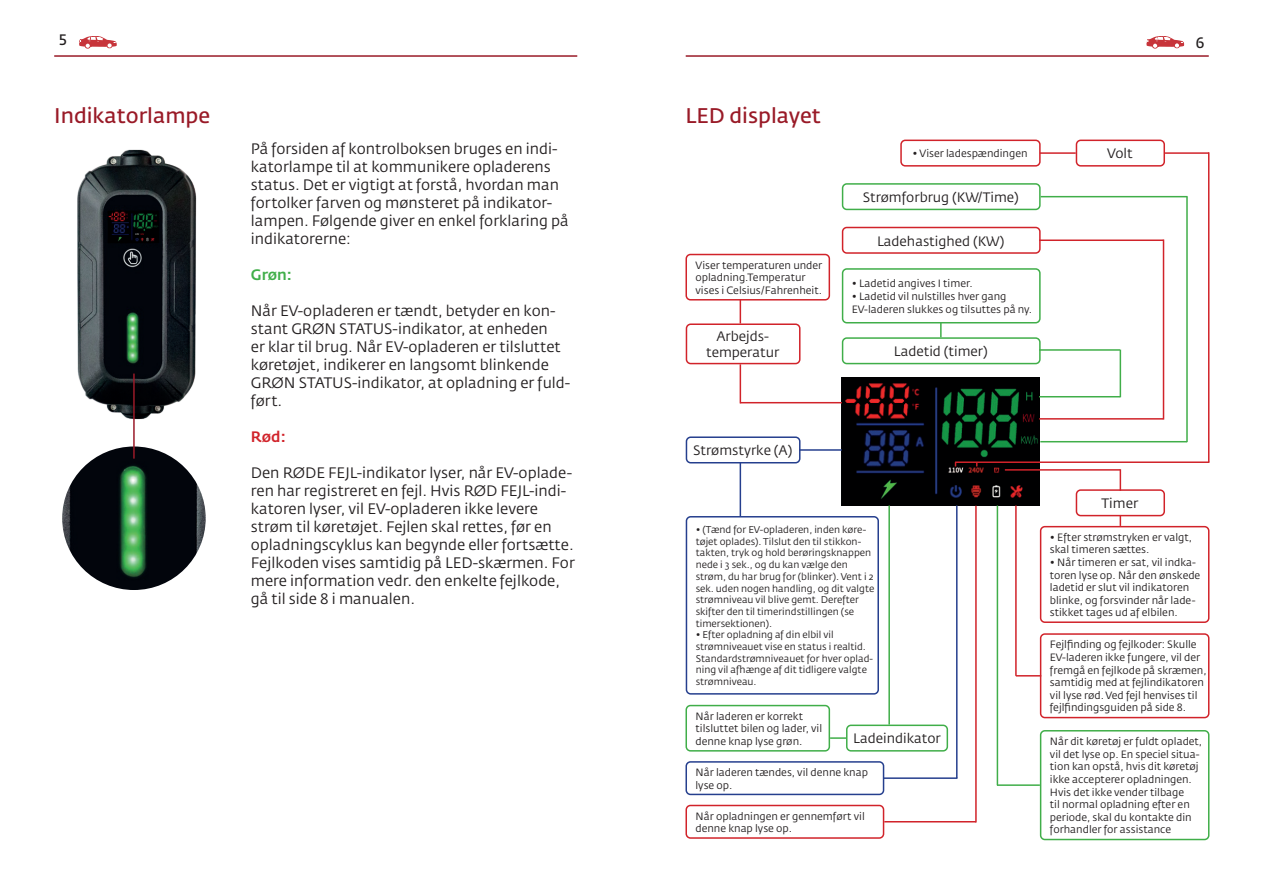
<style>
.page{position:relative;width:1263px;height:893px;background:#fff}
.page>*{position:absolute;margin:0;border:0;box-sizing:border-box;transform-origin:0 0}
.t1{font:21px "Fedra Sans Std";color:#991a27}
.t2{font:15px/18px "Fedra Sans Std";color:#231f20}
.t3{font:500 15px "Fedra Sans Std";color:#40ae49}
.t4{font:500 15px "Fedra Sans Std";color:#d1232a}
.t5{font:15px "Fedra Sans Std";color:#231f20}
.t6{font:13.5px/16.2px "Fedra Sans Std";color:#231f20;text-align:center}
.t7{font:10.5px/12.6px "Fedra Sans Std";color:#231f20}
.t8{font:9.75px/11.7px "Fedra Sans Std";color:#231f20}
</style>
<div class="page">
<hr style="left:54px;top:55px;width:523px;height:2px;background:#991a27">
<hr style="left:686px;top:55px;width:523px;height:2px;background:#991a27">
<svg style="left:79px;top:36px;width:38px;height:13px"></svg>
<svg style="left:1146px;top:36px;width:38px;height:13px"></svg>
<img style="left:77px;top:149px;width:120px;height:271px">
<img style="left:62px;top:446px;width:144px;height:144px;border-radius:72px">
<hr style="left:133px;top:374px;width:2px;height:85px;background:#991a28">
<img style="left:842px;top:378px;width:198px;height:127px">
<div style="left:900px;top:140px;width:141px;height:27px;border:2px solid #d1232a;border-radius:4px"></div>
<div style="left:1076px;top:140px;width:89px;height:27px;border:2px solid #d1232a;border-radius:4px"></div>
<div style="left:1076px;top:489px;width:89px;height:27px;border:2px solid #d1232a;border-radius:4px"></div>
<div style="left:842px;top:268px;width:199px;height:55px;border:2px solid #40ae49;border-radius:4px"></div>
<div style="left:685px;top:805px;width:199px;height:34px;border:2px solid #d1232a;border-radius:4px"></div>
<div style="left:685px;top:761px;width:199px;height:34px;border:2px solid #253f8e;border-radius:4px"></div>
<div style="left:685px;top:705px;width:145px;height:47px;border:2px solid #40ae49;border-radius:4px"></div>
<div style="left:685px;top:254px;width:145px;height:47px;border:2px solid #d1232a;border-radius:4px"></div>
<div style="left:1040px;top:526px;width:169px;height:97px;border:2px solid #d1232a;border-radius:4px"></div>
<div style="left:686px;top:516px;width:193px;height:179px;border:2px solid #253f8e;border-radius:4px"></div>
<div style="left:1040px;top:633px;width:169px;height:85px;border:2px solid #d1232a;border-radius:4px"></div>
<div style="left:1040px;top:730px;width:169px;height:110px;border:2px solid #40ae49;border-radius:4px"></div>
<div style="left:842px;top:183px;width:199px;height:27px;border:2px solid #40ae49;border-radius:4px"></div>
<div style="left:842px;top:337px;width:199px;height:27px;border:2px solid #40ae49;border-radius:4px"></div>
<div style="left:846px;top:725px;width:102px;height:27px;border:2px solid #40ae49;border-radius:4px"></div>
<div style="left:686px;top:436px;width:114px;height:27px;border:2px solid #253f8e;border-radius:4px"></div>
<div style="left:686px;top:323px;width:114px;height:41px;border:2px solid #d1232a;border-radius:4px"></div>
<div style="left:842px;top:227px;width:199px;height:27px;border:2px solid #d1232a;border-radius:4px"></div>
<hr style="left:1040px;top:152px;width:36px;height:2px;background:#d1232a">
<hr style="left:1165px;top:152px;width:44px;height:2px;background:#d1232a">
<hr style="left:955px;top:461px;width:254px;height:2px;background:#d1232a">
<hr style="left:1208px;top:152px;width:1px;height:310px;background:#d1232a">
<hr style="left:1040px;top:441px;width:147px;height:1px;background:#40ae49">
<hr style="left:1041px;top:196px;width:146px;height:1px;background:#40ae49">
<hr style="left:1186px;top:196px;width:2px;height:246px;background:#40ae49">
<hr style="left:1039px;top:239px;width:124px;height:2px;background:#d1232a">
<hr style="left:1039px;top:418px;width:124px;height:2px;background:#d1232a">
<hr style="left:1005px;top:469px;width:115px;height:2px;background:#d1232a">
<hr style="left:1163px;top:239px;width:1px;height:181px;background:#d1232a">
<svg style="left:940px;top:322px;width:1px;height:15px"></svg>
<hr style="left:1039px;top:396px;width:81px;height:1px;background:#40ae49">
<hr style="left:1039px;top:349px;width:81px;height:2px;background:#40ae49">
<hr style="left:1119px;top:350px;width:2px;height:47px;background:#40ae49">
<hr style="left:1119px;top:469px;width:2px;height:22px;background:#d1232a">
<svg style="left:1119px;top:515px;width:2px;height:11px"></svg>
<hr style="left:1015px;top:505px;width:2px;height:171px;background:#d1232a">
<hr style="left:1016px;top:675px;width:25px;height:2px;background:#d1232a">
<hr style="left:997px;top:505px;width:1px;height:280px;background:#40ae49">
<hr style="left:997px;top:784px;width:43px;height:2px;background:#40ae49">
<hr style="left:975px;top:506px;width:2px;height:316px;background:#d1232a">
<hr style="left:884px;top:821px;width:92px;height:1px;background:#d1232a">
<hr style="left:956px;top:505px;width:1px;height:273px;background:#253f8e">
<hr style="left:884px;top:777px;width:73px;height:2px;background:#253f8e">
<hr style="left:888px;top:505px;width:2px;height:220px;background:#40ae49">
<svg style="left:830px;top:737px;width:16px;height:2px"></svg>
<hr style="left:799px;top:449px;width:43px;height:2px;background:#253f8e">
<hr style="left:740px;top:463px;width:1px;height:53px;background:#253f8e">
<hr style="left:740px;top:402px;width:102px;height:1px;background:#d1232a">
<hr style="left:740px;top:364px;width:1px;height:39px;background:#d1232a">
<svg style="left:740px;top:299px;width:1px;height:24px"></svg>
<h2 class="t5" style="left:59px;top:30px;width:10px">5</h2>
<h2 class="t5" style="left:1196px;top:34px;width:10px">6</h2>
<h1 class="t1" style="left:54px;top:103px;width:158px">Indikatorlampe</h1>
<p class="t2" style="left:251px;top:140px;width:319px">På forsiden af kontrolboksen bruges en indi&shy;katorlampe til at kommunikere opladerens status. Det er vigtigt at forstå, hvordan man fortolker farven og mønsteret på indikator&shy;lampen. Følgende giver en enkel forklaring på indikatorerne:</p>
<h2 class="t3" style="left:251px;top:266px;width:43px">Grøn:</h2>
<h2 class="t2" style="left:251px;top:302px;width:321px">Når EV-opladeren er tændt, betyder en kon&shy;stant GRØN STATUS-indikator, at enheden<br>er klar til brug. Når EV-opladeren er tilsluttet køretøjet, indikerer en langsomt blinkende GRØN STATUS-indikator, at opladning er fuld&shy;ført.</h2>
<h2 class="t4" style="left:251px;top:428px;width:36px">Rød:</h2>
<p class="t2" style="left:251px;top:464px;width:325px">Den RØDE FEJL-indikator lyser, når EV-oplade&shy;ren har registreret en fejl. Hvis RØD FEJL-indi&shy;katoren lyser, vil EV-opladeren ikke levere strøm til køretøjet. Fejlen skal rettes, før en opladningscyklus kan begynde eller fortsætte.<br>Fejlkoden vises samtidig på LED-skærmen. For mere information vedr. den enkelte fejlkode, gå til side 8 i manualen.</p>
<h1 class="t1" style="left:685px;top:103px;width:137px">LED displayet</h1>
<p class="t7" style="left:695px;top:259px;width:128px">Viser temperaturen under opladning.Temperatur vises i Celsius/Fahrenheit.</p>
<p class="t6" style="left:706px;top:328px;width:75px">Arbejds&shy;temperatur</p>
<p class="t7" style="left:912px;top:147px;width:117px">• Viser ladespændingen</p>
<p class="t6" style="left:1107px;top:146px;width:27px">Volt</p>
<p class="t6" style="left:863px;top:189px;width:158px">Strømforbrug (KW/Time)</p>
<p class="t6" style="left:877px;top:233px;width:129px">Ladehastighed (KW)</p>
<p class="t7" style="left:852px;top:277px;width:122px">• Ladetid angives I timer.</p>
<p class="t7" style="left:852px;top:290px;width:182px">• Ladetid vil nulstilles hver gang<br>EV-laderen slukkes og tilsuttes på ny.</p>
<p class="t6" style="left:894px;top:343px;width:95px">Ladetid (timer)</p>
<p class="t6" style="left:693px;top:442px;width:101px">Strømstyrke (A)</p>
<p class="t6" style="left:1101px;top:495px;width:38px">Timer</p>
<p class="t8" style="left:696px;top:524px;width:180px">• (Tænd for EV-opladeren, inden køre&shy;tøjet oplades). Tilslut den til stikkon&shy;takten, tryk og hold berøringsknappen nede i 3 sek., og du kan vælge den strøm, du har brug for (blinker). Vent i 2 sek. uden nogen handling, og dit valgte strømniveau vil blive gemt. Derefter skifter den til timerindstillingen (se timersektionen).</p>
<p class="t8" style="left:696px;top:629px;width:179px">• Efter opladning af din elbil vil strømniveauet vise en status i realtid.<br>Standardstrømniveauet for hver oplad&shy;ning vil afhænge af dit tidligere valgte strømniveau.</p>
<p class="t7" style="left:1050px;top:638px;width:158px">Fejlfinding og fejlkoder: Skulle<br>EV-laderen ikke fungere, vil der fremgå en fejlkode på skræmen, samtidig med at fejlindikatoren vil lyse rød. Ved fejl henvises til fejlfindingsguiden på side 8.</p>
<p class="t7" style="left:1050px;top:735px;width:154px">Når dit køretøj er fuldt opladet, vil det lyse op. En speciel situa&shy;tion kan opstå, hvis dit køretøj ikke accepterer opladningen.<br>Hvis det ikke vender tilbage<br>til normal opladning efter en periode, skal du kontakte din forhandler for assistance</p>
<p class="t7" style="left:1050px;top:531px;width:144px">• Efter strømstryken er valgt, skal timeren sættes.</p>
<p class="t7" style="left:1050px;top:556px;width:152px">• Når timeren er sat, vil indka&shy;toren lyse op. Når den ønskede ladetid er slut vil indikatoren blinke, og forsvinder når lade&shy;stikket tages ud af elbilen.</p>
<p class="t7" style="left:695px;top:710px;width:128px">Når laderen er korrekt tilsluttet bilen og lader, vil denne knap lyse grøn.</p>
<p class="t6" style="left:853px;top:730px;width:89px">Ladeindikator</p>
<p class="t7" style="left:695px;top:766px;width:174px">Når laderen tændes, vil denne knap lyse op.</p>
<p class="t7" style="left:695px;top:810px;width:171px">Når opladningen er gennemført vil denne knap lyse op.</p>
</div>
